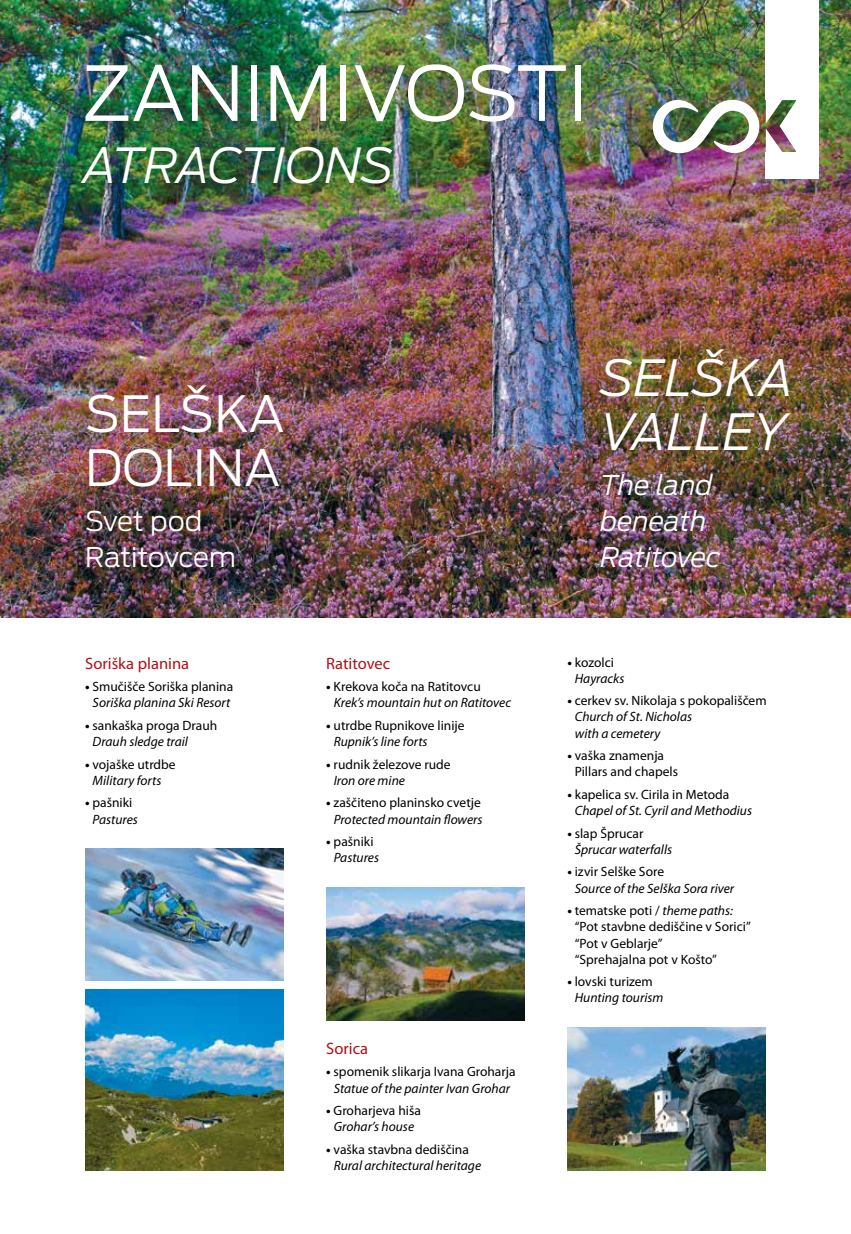
<style>
.page{position:relative;width:851px;height:1234px;background:#fff}
.page>*{position:absolute;margin:0;border:0;box-sizing:border-box;transform-origin:0 0}
.t1{font:300 75px "Ford Antenna";color:#fff}
.t2{font:300 49.5px/54px "Ford Antenna";color:#fff}
.t3{font:italic 300 49.5px/54px "Ford Antenna";color:#fff}
.t4{font:italic 300 48px "Ford Antenna";color:#fff}
.t5{font:italic 300 27px/36px "Ford Antenna";letter-spacing:-.005em;color:#fff}
.t6{font:300 27px/36px "Ford Antenna";letter-spacing:-.015em;color:#fff}
.t7{font:16.5px "Myriad Pro";color:#b11116}
.t8{font:italic 13.5px/16.2px "Myriad Pro";color:#000}
.t9{font:13.5px/16.2px "Myriad Pro";color:#000}
.s1{font-weight:700;font-style:normal}
.s2{font-style:normal}
.s3{font-weight:700}
.s4{font-style:italic}
</style>
<div class="page">
<img style="left:0;top:0;width:850px;height:617px">
<div style="left:765px;top:0;width:54px;height:100px;background:#fff"></div>
<div style="left:765px;top:152px;width:54px;height:26px;background:#fff"></div>
<img style="left:652px;top:100px;width:107px;height:53px">
<img style="left:765px;top:100px;width:31px;height:52px">
<div style="left:796px;top:94px;width:23px;height:62px;background:#fff"></div>
<img style="left:85px;top:848px;width:199px;height:132px">
<img style="left:85px;top:989px;width:198px;height:180px">
<img style="left:326px;top:887px;width:198px;height:132px">
<img style="left:567px;top:1027px;width:198px;height:142px">
<h1 class="t1" style="left:82px;top:30px;width:507px">ZANIMIVOSTI</h1>
<h3 class="t4" style="left:84px;top:125px;width:312px">ATRACTIONS</h3>
<h2 class="t2" style="left:85px;top:381px;width:201px">SELŠKA<br>DOLINA</h2>
<h3 class="t6" style="left:85px;top:500px;width:152px">Svet pod<br>Ratitovcem</h3>
<h2 class="t3" style="left:600px;top:345px;width:195px">SELŠKA<br>VALLEY</h2>
<h3 class="t5" style="left:600px;top:464px;width:122px">The land beneath<br>Ratitovec</h3>
<p class="t7" style="left:85px;top:653px;width:105px">Soriška planina</p>
<p class="t8" style="left:85px;top:678px;width:150px;text-align:center"><span class="s1">•</span> <span class="s2">Smučišče Soriška planina<br></span>Soriška planina Ski Resort</p>
<p class="t9" style="left:93px;top:717px;width:126px;text-indent:-8px"><span class="s3">•</span> sankaška proga Drauh<br><span class="s4">Drauh sledge trail</span></p>
<p class="t9" style="left:85px;top:755px;width:92px;text-align:center"><span class="s3">•</span> vojaške utrdbe<br><span class="s4">Military forts</span></p>
<p class="t8" style="left:85px;top:794px;width:54px;text-align:center"><span class="s1">•</span> <span class="s2">pašniki<br></span>Pastures</p>
<p class="t7" style="left:326px;top:653px;width:66px">Ratitovec</p>
<p class="t8" style="left:333px;top:678px;width:179px;text-indent:-8px"><span class="s1">•</span> <span class="s2">Krekova koča na Ratitovcu<br></span>Krek’s mountain hut on Ratitovec</p>
<p class="t9" style="left:333px;top:717px;width:132px;text-indent:-8px"><span class="s3">•</span> utrdbe Rupnikove linije<br><span class="s4">Rupnik’s line forts</span></p>
<p class="t9" style="left:333px;top:755px;width:118px;text-indent:-8px"><span class="s3">•</span> rudnik železove rude<br><span class="s4">Iron ore mine</span></p>
<p class="t9" style="left:326px;top:794px;width:158px;text-align:center"><span class="s3">•</span> zaščiteno planinsko cvetje<br><span class="s4">Protected mountain flowers</span></p>
<p class="t8" style="left:326px;top:833px;width:54px;text-align:center"><span class="s1">•</span> <span class="s2">pašniki<br></span>Pastures</p>
<p class="t7" style="left:326px;top:1037px;width:43px">Sorica</p>
<p class="t9" style="left:326px;top:1063px;width:191px;text-align:center"><span class="s3">•</span> spomenik slikarja Ivana Groharja<br><span class="s4">Statue of the painter Ivan Grohar</span></p>
<p class="t9" style="left:326px;top:1101px;width:96px;text-align:center"><span class="s3">•</span> Groharjeva hiša<br><span class="s4">Grohar’s house</span></p>
<p class="t8" style="left:333px;top:1140px;width:149px;text-indent:-8px"><span class="s1">•</span> <span class="s2">vaška stavbna dediščina<br></span>Rural architectural heritage</p>
<p class="t8" style="left:574px;top:653px;width:51px;text-indent:-8px"><span class="s1">•</span> <span class="s2">kozolci<br></span>Hayracks</p>
<p class="t8" style="left:574px;top:692px;width:193px;text-indent:-8px"><span class="s1">•</span> <span class="s2">cerkev sv. Nikolaja s pokopališčem<br></span>Church of St. Nicholas<br>with a cemetery</p>
<p class="t9" style="left:574px;top:747px;width:105px;text-indent:-8px"><span class="s3">•</span> vaška znamenja<br>Pillars and chapels</p>
<p class="t8" style="left:574px;top:785px;width:179px;text-indent:-8px"><span class="s1">•</span> <span class="s2">kapelica sv. Cirila in Metoda<br></span>Chapel of St. Cyril and Methodius</p>
<p class="t8" style="left:574px;top:824px;width:99px;text-indent:-8px"><span class="s1">•</span> <span class="s2">slap Šprucar<br></span>Šprucar waterfalls</p>
<p class="t8" style="left:574px;top:863px;width:161px;text-indent:-8px"><span class="s1">•</span> <span class="s2">izvir Selške Sore<br></span>Source of the Selška Sora river</p>
<p class="t9" style="left:574px;top:902px;width:177px;text-indent:-8px"><span class="s3">•</span> tematske poti / <span class="s4">theme paths: </span>“Pot stavbne dediščine v Sorici” “Pot v Geblarje”<br>“Sprehajalna pot v Košto”</p>
<p class="t8" style="left:574px;top:973px;width:90px;text-indent:-8px"><span class="s1">•</span> <span class="s2">lovski turizem<br></span>Hunting tourism</p>
</div>
